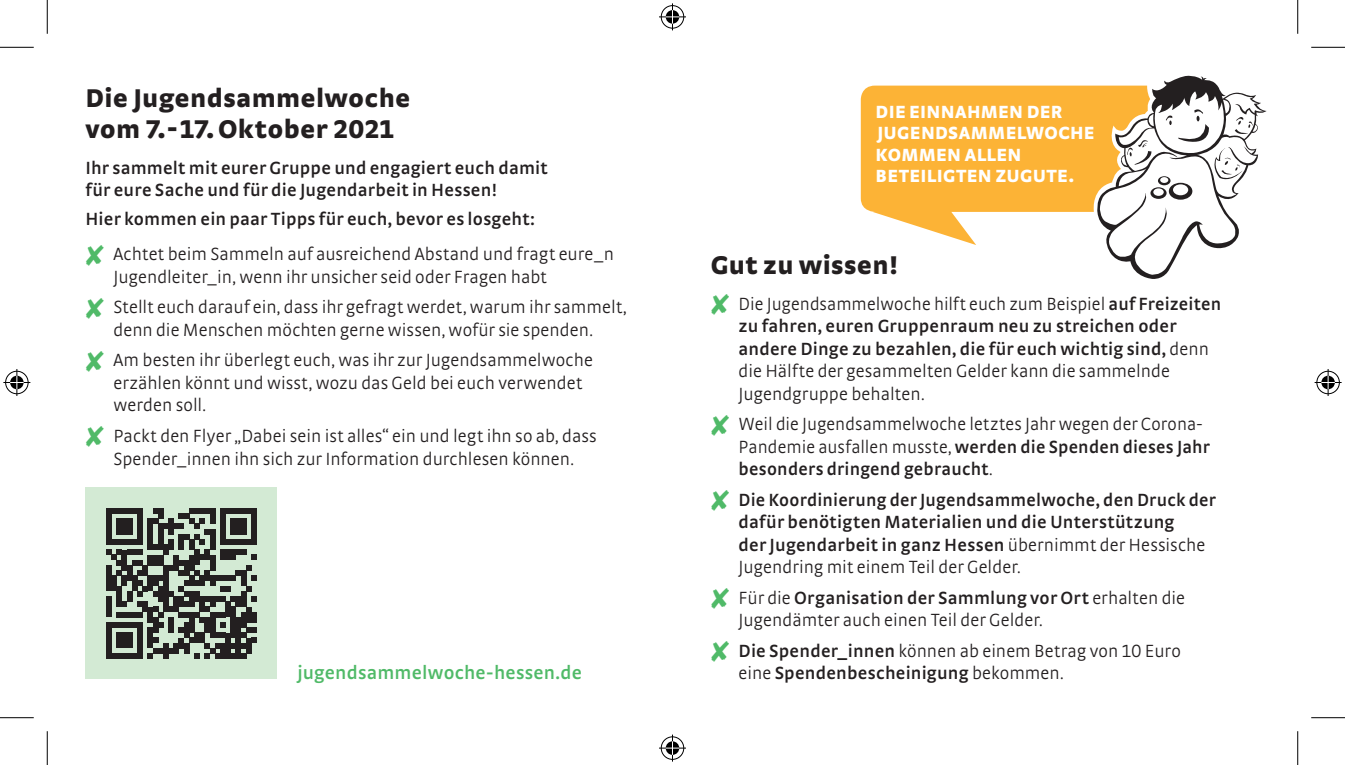
<style>
.page{position:relative;width:1345px;height:765px;background:#fff}
.page>*{position:absolute;margin:0;border:0;box-sizing:border-box;transform-origin:0 0}
.t1{font:900 27px/31.5px "Strada OT";letter-spacing:.01em;color:#231f20}
.t2{font:600 19.8px "Strada OT";letter-spacing:.01em;color:#50ba68}
.t3{font:300 18.45px/22.5px "Strada OT";color:#231f20}
.t4{font:600 18.45px/22.5px "Strada OT";letter-spacing:.01em;color:#231f20}
.t5{font:900 18.45px/21.4px "Strada OT";letter-spacing:.02em;color:#fff}
.s1{font-weight:600}
.s2{color:#50ba68}
.s3{font-weight:300}
</style>
<div class="page">
<svg style="left:861px;top:86px;width:230px;height:159px;fill:#fcb336"></svg>
<svg style="left:1091px;top:75px;width:176px;height:204px"></svg>
<div style="left:86px;top:487px;width:191px;height:192px;background:#d3ead4"></div>
<svg style="left:106px;top:508px;width:151px;height:150px"></svg>
<hr style="left:0;top:47px;width:34px;height:1px;background:#000">
<hr style="left:1311px;top:47px;width:34px;height:1px;background:#000">
<hr style="left:0;top:717px;width:34px;height:1px;background:#000">
<hr style="left:1311px;top:717px;width:34px;height:1px;background:#000">
<hr style="left:47px;top:0;width:1px;height:34px;background:#000">
<hr style="left:47px;top:730px;width:1px;height:34px;background:#000">
<hr style="left:1297px;top:0;width:1px;height:34px;background:#000">
<hr style="left:1297px;top:730px;width:1px;height:34px;background:#000">
<svg style="left:659px;top:3px;width:27px;height:27px"></svg>
<svg style="left:659px;top:734px;width:27px;height:27px"></svg>
<svg style="left:3px;top:369px;width:27px;height:27px"></svg>
<svg style="left:1314px;top:369px;width:27px;height:27px"></svg>
<h1 class="t1" style="left:86px;top:81px;width:326px">Die Jugendsammelwoche vom 7.-17.Oktober 2021</h1>
<p class="t4" style="left:86px;top:156px;width:464px">Ihr sammelt mit eurer Gruppe und engagiert euch damit für eure Sache und für die Jugendarbeit in Hessen!</p>
<p class="t3" style="left:86px;top:201px;width:530px;line-height:35.3px"><span class="s1">Hier kommen ein paar Tipps für euch, bevor es losgeht:<br></span><span class="s2">✘</span> Achtet beim Sammeln auf ausreichend Abstand und fragt eure_n</p>
<p class="t3" style="left:86px;top:262px;width:543px;line-height:30.4px;text-indent:28px">Jugendleiter_in, wenn ihr unsicher seid oder Fragen habt<br><span class="s2">✘</span> Stellt euch darauf ein, dass ihr gefragt werdet, warum ihr sammelt,</p>
<p class="t3" style="left:86px;top:314px;width:509px;line-height:30.4px;text-align:right">denn die Menschen möchten gerne wissen, wofür sie spenden.<br><span class="s2">✘</span> Am besten ihr überlegt euch, was ihr zur Jugendsammelwoche</p>
<p class="t3" style="left:113px;top:371px;width:470px">erzählen könnt und wisst, wozu das Geld bei euch verwendet werden soll.</p>
<p class="t3" style="left:86px;top:424px;width:513px;text-align:center"><span class="s2">✘</span> Packt den Flyer „Dabei sein ist alles“ ein und legt ihn so ab, dass<br>Spender_innen ihn sich zur Information durchlesen können.</p>
<p class="t2" style="left:297px;top:661px;width:286px">jugendsammelwoche-hessen.de</p>
<p class="t5" style="left:875px;top:101px;width:220px">DIE EINNAHMEN DER<br>JUGENDSAMMELWOCHE<br>KOMMEN ALLEN<br>BETEILIGTEN ZUGUTE.</p>
<h1 class="t1" style="left:711px;top:249px;width:189px">Gut zu wissen!</h1>
<p class="t3" style="left:738px;top:292px;width:484px;text-indent:-28px"><span class="s2">✘</span> Die Jugendsammelwoche hilft euch zum Beispiel <span class="s1">auf Freizeiten zu fahren, euren Gruppenraum neu zu streichen oder andere Dinge zu bezahlen, die für euch wichtig sind,</span> denn die Hälfte der gesammelten Gelder kann die sammelnde Jugendgruppe behalten.</p>
<p class="t3" style="left:738px;top:413px;width:473px;text-indent:-28px"><span class="s2">✘</span> Weil die Jugendsammelwoche letztes Jahr wegen der Corona-<br>Pandemie ausfallen musste, <span class="s1">werden die Spenden dieses Jahr besonders dringend gebraucht</span>.</p>
<p class="t4" style="left:738px;top:488px;width:479px;text-indent:-28px"><span class="s2">✘</span> Die Koordinierung der Jugendsammelwoche, den Druck der dafür benötigten Materialien und die Unterstützung<br>der Jugendarbeit in ganz Hessen <span class="s3">übernimmt der Hessische Jugendring mit einem Teil der Gelder.</span></p>
<p class="t3" style="left:738px;top:586px;width:448px;text-indent:-28px"><span class="s2">✘</span> Für die <span class="s1">Organisation der Sammlung vor Ort</span> erhalten die<br>Jugendämter auch einen Teil der Gelder.</p>
<p class="t3" style="left:738px;top:639px;width:444px;text-indent:-28px"><span class="s2">✘</span> <span class="s1">Die Spender_innen</span> können ab einem Betrag von 10 Euro eine <span class="s1">Spendenbescheinigung</span> bekommen.</p>
</div>
